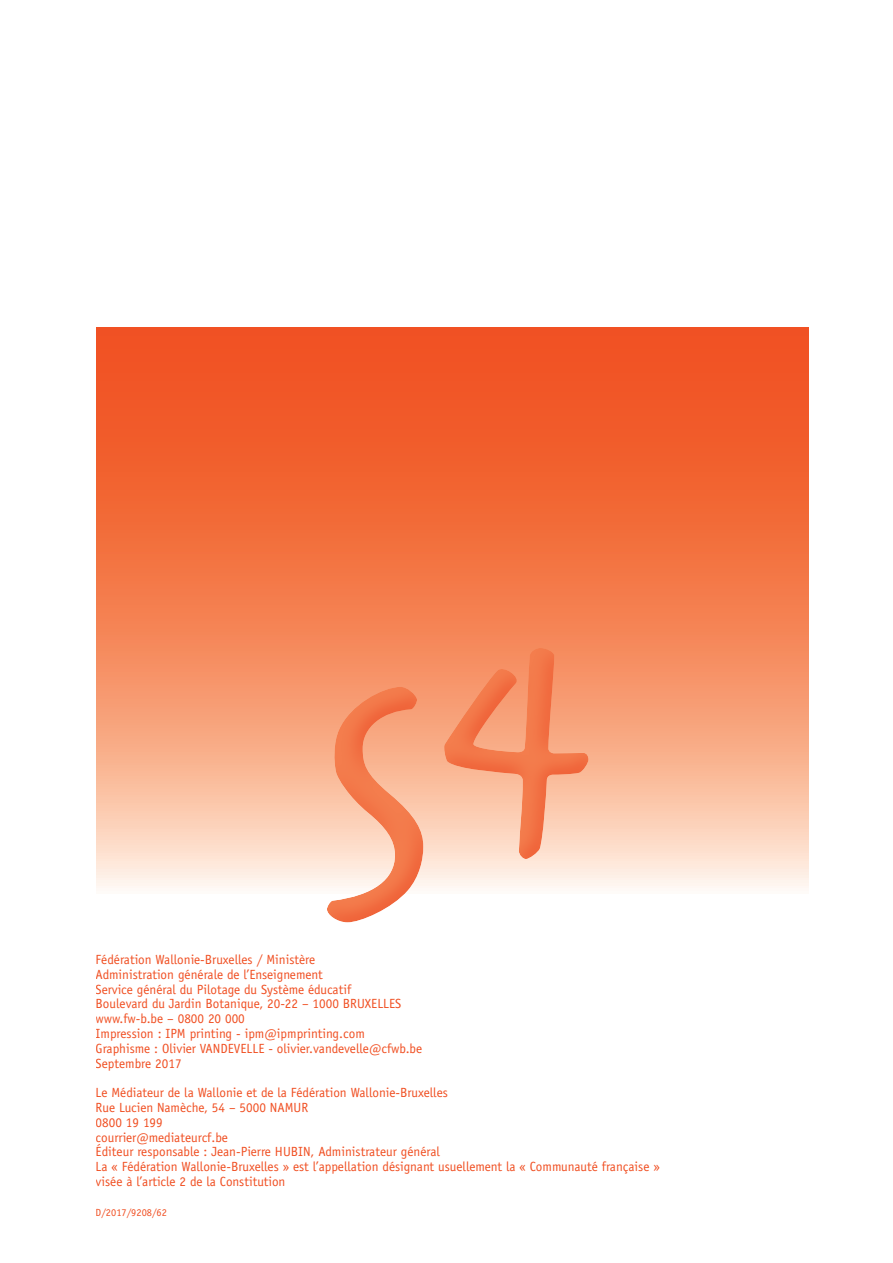
<style>
.page{position:relative;width:893px;height:1263px;background:#fff}
.page>*{position:absolute;margin:0;border:0;box-sizing:border-box;transform-origin:0 0}
.t1{font:388.65px "Reliq MM Os F 410 450";color:#f47d4d}
.t2{font:13.35px/14.9px "Officina Sans";color:#f04f22}
.t3{font:10.35px "Officina Sans";color:#f04f22}
</style>
<div class="page">
<svg style="left:96px;top:327px;width:713px;height:561px"></svg>
<div style="left:310px;top:637px;width:302px;height:311px;background:#f04f22;opacity:.5"></div>
<h1 class="t1" style="left:316px;top:555px;width:275px">S4</h1>
<p class="t2" style="left:96px;top:952px;width:328px">Fédération Wallonie-Bruxelles / Ministère<br>Administration générale de l’Enseignement<br>Service général du Pilotage du Système éducatif<br>Boulevard du Jardin Botanique, 20-22 – 1000 BruxEllES www.fw-b.be – 0800 20 000<br>Impression : IPM printing - ipm@ipmprinting.com Graphisme : Olivier VANDEVEllE - olivier.vandevelle@cfwb.be Septembre 2017</p>
<p class="t2" style="left:96px;top:1085px;width:566px">le Médiateur de la Wallonie et de la Fédération Wallonie-Bruxelles<br>rue lucien Namèche, 54 – 5000 NAMur<br>0800 19 199<br>courrier@mediateurcf.be<br>Éditeur responsable : Jean-Pierre HuBIN, Administrateur général<br>la « Fédération Wallonie-Bruxelles » est l’appellation désignant usuellement la « Communauté française » visée à l’article 2 de la Constitution</p>
<p class="t3" style="left:96px;top:1206px;width:73px">D/2017/9208/62</p>
</div>
